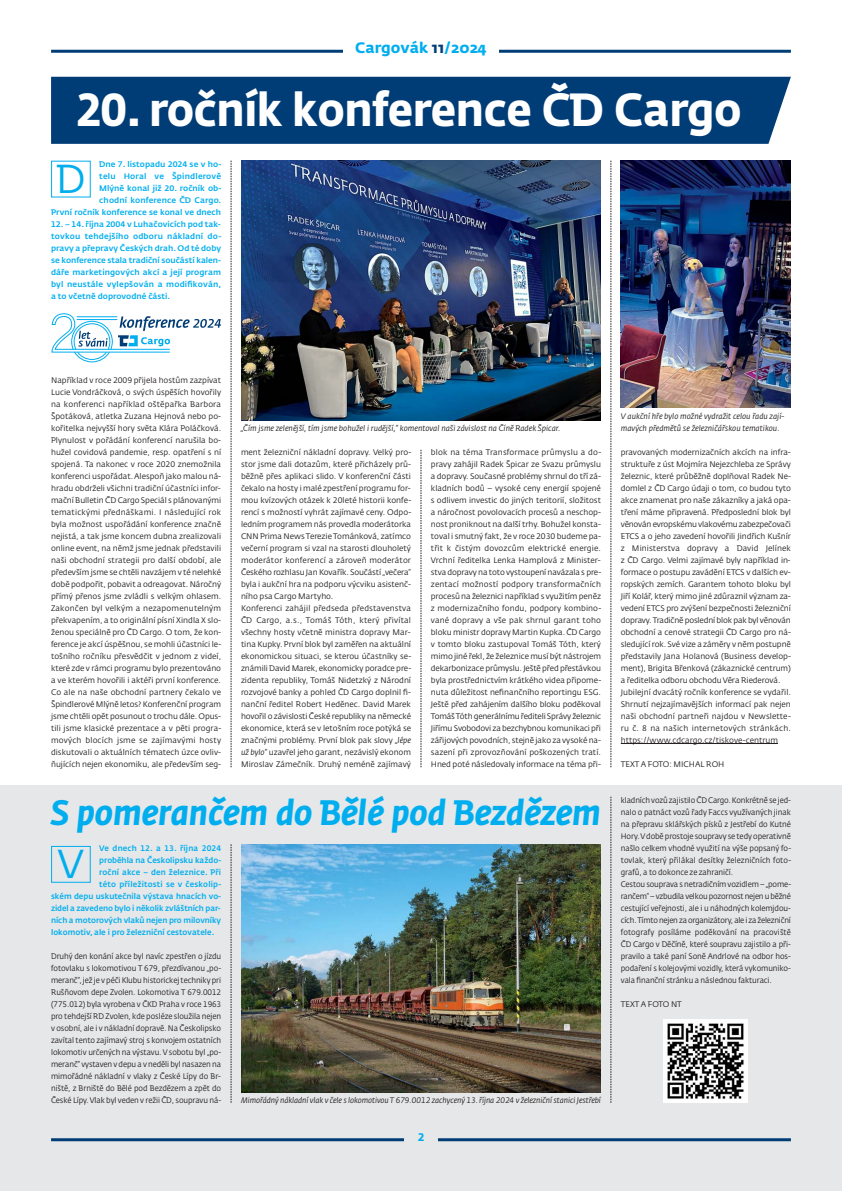
<style>
.page{position:relative;width:842px;height:1191px;background:#fff}
.page>*{position:absolute;margin:0;border:0;box-sizing:border-box;transform-origin:0 0}
.t1{font:700 46px "CD Fedra";letter-spacing:-.01em;color:#fff;scale:.93 1}
.t2{font:40px "CD Fedra";color:#00aeef}
.t3{font:italic 700 35px "CD Fedra";color:#00aeef;scale:.95 1}
.t4{font:700 15px "Fedra Sans Pro";color:#00aeef}
.t5{font:700 11px "CD Fedra Pro";color:#00aeef}
.t6{font:8px/12px "CD Fedra";letter-spacing:-.01em;color:#231f20;text-align:justify}
.t7{font:8px/12px "CD Fedra";letter-spacing:-.01em;color:#231f20;text-align:justify;scale:.95 1}
.t8{font:500 8px/12px "CD Fedra";color:#00aeef;text-align:right}
.t9{font:italic 8px/12px "CD Fedra";color:#231f20}
.t10{font:500 8px "CD Fedra";letter-spacing:.02em;color:#00aeef}
.s1{color:#003d76}
.s2{font-style:italic}
</style>
<div class="page">
<div style="left:0;top:785px;width:842px;height:406px;background:#e6e7e8"></div>
<hr style="left:621px;top:743px;width:157px;height:1px;background:#231f20">
<hr style="left:51px;top:50px;width:740px;height:3px;background:#003d76">
<hr style="left:51px;top:1138px;width:353px;height:3px;background:#003d76">
<hr style="left:438px;top:1138px;width:353px;height:3px;background:#003d76">
<div style="left:343px;top:41px;width:156px;height:20px;background:#fff"></div>
<svg style="left:231px;top:161px;width:1px;height:606px"></svg>
<svg style="left:231px;top:844px;width:1px;height:259px"></svg>
<svg style="left:611px;top:797px;width:1px;height:306px"></svg>
<svg style="left:421px;top:450px;width:1px;height:317px"></svg>
<svg style="left:611px;top:161px;width:1px;height:606px"></svg>
<div style="left:51px;top:77px;width:740px;height:67px;background:#003d76"></div>
<img style="left:241px;top:161px;width:360px;height:259px">
<img style="left:621px;top:161px;width:170px;height:247px">
<img style="left:664px;top:1020px;width:83px;height:83px">
<img style="left:241px;top:844px;width:360px;height:249px">
<div style="left:51px;top:846px;width:40px;height:37px;border:1px solid #00aeef"></div>
<svg style="left:51px;top:313px;width:170px;height:50px"></svg>
<h3 class="t4" style="left:355px;top:39px;width:133px">Cargovák <span class="s1">11</span>/2024</h3>
<h1 class="t1" style="left:76px;top:91px;width:718px">20. ročník konference ČD Cargo</h1>
<p class="t8" style="left:51px;top:158px;width:172px">Dne 7. listopadu 2024 se v ho-<br>telu Horal ve Špindlerově<br>Mlýně konal již 20. ročník ob-<br>chodní konference ČD Cargo.<br>První ročník konference se konal ve dnech</p>
<p class="t8" style="left:51px;top:218px;width:172px;text-align:justify">12. – 14. října 2004 v Luhačovicích pod tak&shy;tovkou tehdejšího odboru nákladní do&shy;pravy a přepravy Českých drah. Od té doby se konference stala tradiční součástí kalen&shy;dáře marketingových akcí a její program byl neustále vylepšován a modifikován, a to včetně doprovodné části.</p>
<h2 class="t2" style="left:56px;top:163px;width:32px">D</h2>
<p class="t6" style="left:51px;top:375px;width:172px">Například v roce 2009 přijela hostům zazpívat Lucie Vondráčková, o svých úspěších hovořily na konferenci například oštěpařka Barbora Špotáková, atletka Zuzana Hejnová nebo po&shy;kořitelka nejvyšší hory světa Klára Poláčková.<br>Plynulost v pořádání konferencí narušila bo&shy;hužel covidová pandemie, resp. opatření s ní spojená. Ta nakonec v roce 2020 znemožnila konferenci uspořádat. Alespoň jako malou ná&shy;hradu obdrželi všichni tradiční účastníci infor&shy;mační Bulletin ČD Cargo Speciál s plánovanými tematickými přednáškami. I následující rok byla možnost uspořádání konference značně nejistá, a tak jsme koncem dubna zrealizovali online event, na němž jsme jednak představili naši obchodní strategii pro další období, ale především jsme se chtěli navzájem v té nelehké době podpořit, pobavit a odreagovat. Náročný přímý přenos jsme zvládli s velkým ohlasem.<br>Zakončen byl velkým a nezapomenutelným překvapením, a to originální písní Xindla X slo&shy;ženou speciálně pro ČD Cargo. O tom, že kon&shy;ference je akcí úspěšnou, se mohli účastníci le&shy;tošního ročníku přesvědčit v jednom z videí, které zde v rámci programu bylo prezentováno a ve kterém hovořili i aktéři první konference.<br>Co ale na naše obchodní partnery čekalo ve Špindlerové Mlýně letos? Konferenční program jsme chtěli opět posunout o trochu dále. Opus&shy;tili jsme klasické prezentace a v pěti progra&shy;mových blocích jsme se zajímavými hosty diskutovali o aktuálních tématech úzce ovliv&shy;ňujících nejen ekonomiku, ale především seg-</p>
<p class="t9" style="left:241px;top:423px;width:321px">„Čím jsme zelenější, tím jsme bohužel i rudější,“ komentoval naši závislost na Číně Radek Špicar.</p>
<p class="t9" style="left:621px;top:411px;width:165px">V aukční hře bylo možné vydražit celou řadu zají&shy;mavých předmětů se železničářskou tematikou.</p>
<p class="t6" style="left:241px;top:447px;width:172px;text-align:left">ment železniční nákladní dopravy. Velký pro&shy;stor jsme dali dotazům, které přicházely prů&shy;běžně přes aplikaci slido. V konferenční části čekalo na hosty i malé zpestření programu for&shy;mou kvízových otázek k 20leté historii konfe&shy;rencí s možností vyhrát zajímavé ceny. Odpo&shy;ledním programem nás provedla moderátorka CNN Prima News Terezie Tománková, zatímco večerní program si vzal na starosti dlouholetý moderátor konferencí a zároveň moderátor Českého rozhlasu Jan Kovařík. Součástí „večera“ byla i aukční hra na podporu výcviku asistenč&shy;ního psa Cargo Martyho.<br>Konferenci zahájil předseda představenstva ČD Cargo, a.s., Tomáš Tóth, který přivítal všechny hosty včetně ministra dopravy Mar&shy;tina Kupky. První blok byl zaměřen na aktuální ekonomickou situaci, se kterou účastníky se&shy;známili David Marek, ekonomicky poradce pre&shy;zidenta republiky, Tomáš Nidetzký z Národní rozvojové banky a pohled ČD Cargo doplnil fi&shy;nanční ředitel Robert Heděnec. David Marek hovořil o závislosti České republiky na německé ekonomice, která se v letošním roce potýká se značnými problémy. První blok pak slovy <span class="s2">„lépe už bylo“</span> uzavřel jeho garant, nezávislý ekonom Miroslav Zámečník. Druhý neméně zajímavý</p>
<p class="t6" style="left:431px;top:447px;width:172px">blok na téma Transformace průmyslu a do&shy;pravy zahájil Radek Špicar ze Svazu průmyslu a dopravy. Současné problémy shrnul do tří zá&shy;kladních bodů – vysoké ceny energií spojené s odlivem investic do jiných teritorií, složitost a náročnost povolovacích procesů a neschop&shy;nost proniknout na další trhy. Bohužel konsta&shy;toval i smutný fakt, že v roce 2030 budeme pa&shy;třit k čistým dovozcům elektrické energie.<br>Vrchní ředitelka Lenka Hamplová z Minister&shy;stva dopravy na toto vystoupení navázala s pre&shy;zentací možností podpory transformačních procesů na železnici například s využitím peněz z modernizačního fondu, podpory kombino&shy;vané dopravy a vše pak shrnul garant toho bloku ministr dopravy Martin Kupka. ČD Cargo v tomto bloku zastupoval Tomáš Tóth, který mimo jiné řekl, že železnice musí být nástrojem dekarbonizace průmyslu. Ještě před přestávkou byla prostřednictvím krátkého videa připome&shy;nuta důležitost nefinančního reportingu ESG.<br>Ještě před zahájením dalšího bloku poděkoval Tomáš Tóth generálnímu řediteli Správy železnic Jiřímu Svobodovi za bezchybnou komunikaci při zářijových povodních, stejně jako za vysoké na&shy;sazení při zprovozňování poškozených tratí.<br>Hned poté následovaly informace na téma při-</p>
<p class="t6" style="left:621px;top:447px;width:172px;text-align:left">pravovaných modernizačních akcích na infra&shy;struktuře z úst Mojmíra Nejezchleba ze Správy železnic, které průběžně doplňoval Radek Ne&shy;domlel z ČD Cargo údaji o tom, co budou tyto akce znamenat pro naše zákazníky a jaká opa&shy;tření máme připravená. Předposlední blok byl věnován evropskému vlakovému zabezpečovači ETCS a o jeho zavedení hovořili Jindřich Kušnír z Ministerstva dopravy a David Jelínek z ČD Cargo. Velmi zajímavé byly například in&shy;formace o postupu zavádění ETCS v dalších ev&shy;ropských zemích. Garantem tohoto bloku byl Jiří Kolář, který mimo jiné zdůraznil význam za&shy;vedení ETCS pro zvýšení bezpečnosti železniční dopravy. Tradičně poslední blok pak byl věnován obchodní a cenové strategii ČD Cargo pro ná&shy;sledující rok. Své vize a záměry v něm postupně představily Jana Holanová (Business develop&shy;ment), Brigita Břenková (zákaznické centrum) a ředitelka odboru obchodu Věra Riederová.<br>Jubilejní dvacátý ročník konference se vydařil.<br>Shrnutí nejzajímavějších informací pak nejen naši obchodní partneři najdou v Newslette&shy;ru č. 8 na našich internetových stránkách. https://www.cdcargo.cz/tiskove-centrum</p>
<p class="t6" style="left:621px;top:759px;width:105px">TEXT A FOTO: MICHAL ROH</p>
<h3 class="t3" style="left:51px;top:798px;width:580px">S pomerančem do Bělé pod Bezdězem</h3>
<p class="t10" style="left:99px;top:845px;width:123px">Ve dnech 12. a 13. října 2024</p>
<p class="t8" style="left:99px;top:854px;width:124px">proběhla na Českolipsku každo-</p>
<p class="t8" style="left:99px;top:866px;width:123px">roční akce – den železnice. Při</p>
<p class="t10" style="left:99px;top:881px;width:124px">této příležitosti se v českolip-</p>
<p class="t8" style="left:51px;top:890px;width:172px">ském depu uskutečnila výstava hnacích vo-</p>
<p class="t8" style="left:51px;top:902px;width:171px">zidel a zavedeno bylo i několik zvláštních par-</p>
<p class="t8" style="left:51px;top:914px;width:172px">ních a motorových vlaků nejen pro milovníky</p>
<p class="t8" style="left:51px;top:926px;width:165px">lokomotiv, ale i pro železniční cestovatele.</p>
<p class="t7" style="left:51px;top:951px;width:181px">Druhý den konání akce byl navíc zpestřen o jízdu fotovlaku s lokomotivou T 679, přezdívanou „po&shy;meranč“, jež je v péči Klubu historickej techniky pri Rušňovom depe Zvolen. Lokomotiva T 679.0012 (775.012) byla vyrobena v ČKD Praha v roce 1963 pro tehdejší RD Zvolen, kde posléze sloužila nejen v osobní, ale i v nákladní dopravě. Na Českolipsko zavítal tento zajímavý stroj s konvojem ostatních lokomotiv určených na výstavu. V sobotu byl „po&shy;meranč“ vystaven v depu a v neděli byl nasazen na mimořádné nákladní v vlaky z České Lípy do Br&shy;niště, z Brniště do Bělé pod Bezdězem a zpět do České Lípy. Vlak byl veden v režii ČD, soupravu ná-</p>
<h2 class="t2" style="left:58px;top:848px;width:27px">V</h2>
<p class="t9" style="left:241px;top:1095px;width:362px">Mimořádný nákladní vlak v čele s lokomotivou T 679.0012 zachycený 13. října 2024 v železniční stanici Jestřebí</p>
<h3 class="t5" style="left:418px;top:1131px;width:8px">2</h3>
<p class="t7" style="left:621px;top:795px;width:181px;text-align:left">kladních vozů zajistilo ČD Cargo. Konkrétně se jed&shy;nalo o patnáct vozů řady Faccs využívaných jinak na přepravu sklářských písků z Jestřebí do Kutné Hory. Vdobě prostoje soupravy se tedy operativně našlo celkem vhodné využití na výše popsaný fo&shy;tovlak, který přilákal desítky železničních foto&shy;grafů, a to dokonce ze zahraničí.<br>Cestou souprava s netradičním vozidlem – „pome&shy;rančem“ – vzbudila velkou pozornost nejen u běžné cestující veřejnosti, ale i u náhodných kolemjdou&shy;cích. Tímto nejen za organizátory, ale i za železniční fotografy posíláme poděkování na pracoviště ČD Cargo v Děčíně, které soupravu zajistilo a při&shy;pravilo a také paní Soně Andrlové na odbor hos&shy;podaření s kolejovými vozidly, která vykomuniko&shy;vala finanční stránku a následnou fakturaci.</p>
<p class="t6" style="left:621px;top:999px;width:63px">TEXT A FOTO NT</p>
</div>
